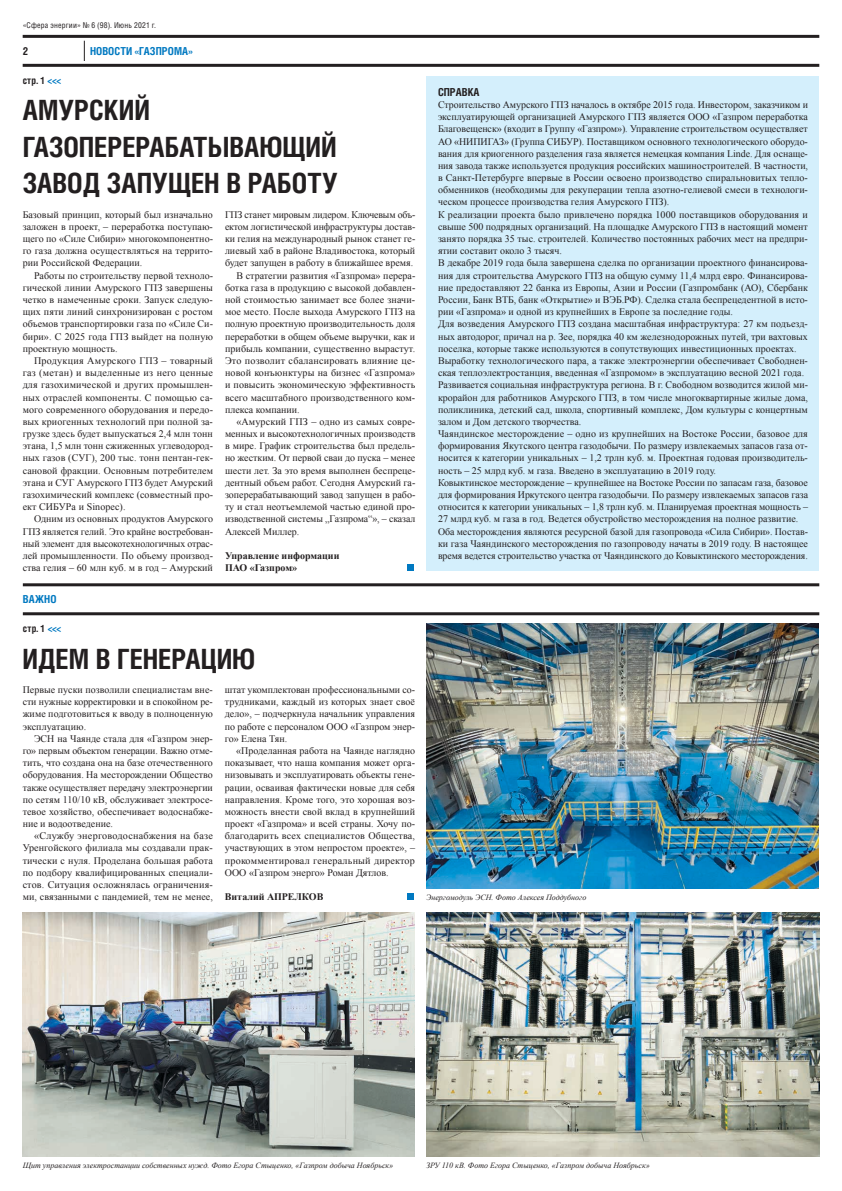
<style>
.page{position:relative;width:842px;height:1191px;background:#fff}
.page>*{position:absolute;margin:0;border:0;box-sizing:border-box;transform-origin:0 0}
.t1{font:700 27.9px/36.5px "Helios Cond";letter-spacing:-.005em;color:#231f20}
.t2{font:700 11px "Helios Cond";letter-spacing:.005em;color:#0079c1}
.t3{font:700 11px "Helios Cond";color:#231f20}
.t4{font:10px/12.2px "Times New Roman";color:#231f20;text-align:justify}
.t5{font:700 10px/12.2px "Times New Roman";color:#231f20}
.t6{font:10px "Times New Roman";letter-spacing:.02em;color:#231f20}
.t7{font:700 10px "Helios Cond";letter-spacing:.025em;color:#231f20}
.t8{font:italic 8px "Times New Roman";color:#231f20}
.t9{font:8px "Helios Cond";letter-spacing:.02em;color:#231f20}
.s1{color:#0079c1}
</style>
<div class="page">
<div style="left:407px;top:893px;width:7px;height:7px;background:#0079c1"></div>
<svg style="left:84px;top:41px;width:1px;height:20px"></svg>
<hr style="left:23px;top:64px;width:796px;height:3px;background:#231f20">
<hr style="left:23px;top:35px;width:796px;height:3px;background:#231f20">
<div style="left:427px;top:77px;width:392px;height:494px;background:#d4effc"></div>
<div style="left:407px;top:564px;width:7px;height:7px;background:#0079c1"></div>
<hr style="left:23px;top:583px;width:796px;height:3px;background:#231f20">
<hr style="left:23px;top:612px;width:796px;height:3px;background:#231f20">
<img style="left:427px;top:624px;width:392px;height:264px">
<img style="left:427px;top:912px;width:392px;height:244px">
<img style="left:23px;top:912px;width:392px;height:244px">
<p class="t9" style="left:23px;top:21px;width:135px">«Сфера энергии» № 6 (98). Июнь 2021 г.</p>
<p class="t3" style="left:23px;top:44px;width:7px">2</p>
<p class="t2" style="left:90px;top:44px;width:104px">НОВОСТИ «ГАЗПРОМА»</p>
<p class="t7" style="left:23px;top:74px;width:40px">стр. 1 <span class="s1">&lt;&lt;&lt;</span></p>
<h1 class="t1" style="left:23px;top:91px;width:316px">АМУРСКИЙ<br>ГАЗОПЕРЕРАБАТЫВАЮЩИЙ<br>ЗАВОД ЗАПУЩЕН В РАБОТУ</h1>
<p class="t4" style="left:23px;top:208px;width:192px">Базовый принцип, который был изначально заложен в проект, – переработка поступаю&shy;щего по «Силе Сибири» многокомпонентно&shy;го газа должна осуществляться на террито&shy;рии Российской Федерации.</p>
<p class="t4" style="left:23px;top:269px;width:192px;text-indent:11px">Работы по строительству первой техноло&shy;гической линии Амурского ГПЗ завершены четко в намеченные сроки. Запуск следую&shy;щих пяти линий синхронизирован с ростом объемов транспортировки газа по «Силе Си&shy;бири». С 2025 года ГПЗ выйдет на полную проектную мощность.</p>
<p class="t4" style="left:23px;top:354px;width:192px;text-indent:11px">Продукция Амурского ГПЗ – товарный газ (метан) и выделенные из него ценные для газохимической и других промышлен&shy;ных отраслей компоненты. С помощью са&shy;мого современного оборудования и передо&shy;вых криогенных технологий при полной за&shy;грузке здесь будет выпускаться 2,4 млн тонн этана, 1,5 млн тонн сжиженных углеводород&shy;ных газов (СУГ), 200 тыс. тонн пентан-гек&shy;сановой фракции. Основным потребителем этана и СУГ Амурского ГПЗ будет Амурский газохимический комплекс (совместный про&shy;ект СИБУРа и Sinopec).</p>
<p class="t4" style="left:23px;top:513px;width:192px;text-indent:11px">Одним из основных продуктов Амурского ГПЗ является гелий. Это крайне востребован&shy;ный элемент для высокотехнологичных отрас&shy;лей промышленности. По объему производ&shy;ства гелия – 60 млн куб. м в год – Амурский</p>
<p class="t2" style="left:23px;top:592px;width:35px">ВАЖНО</p>
<p class="t7" style="left:23px;top:622px;width:40px">стр. 1 <span class="s1">&lt;&lt;&lt;</span></p>
<p class="t4" style="left:225px;top:208px;width:192px">ГПЗ станет мировым лидером. Ключевым объ-</p>
<p class="t4" style="left:225px;top:220px;width:192px">ектом логистической инфраструктуры достав-</p>
<p class="t4" style="left:225px;top:232px;width:192px">ки гелия на международный рынок станет ге-</p>
<p class="t4" style="left:225px;top:245px;width:192px">лиевый хаб в районе Владивостока, который</p>
<p class="t4" style="left:225px;top:257px;width:190px">будет запущен в работу в ближайшее время.</p>
<p class="t4" style="left:236px;top:269px;width:180px">В стратегии развития «Газпрома» перера-</p>
<p class="t4" style="left:225px;top:281px;width:192px">ботка газа в продукцию с высокой добавлен-</p>
<p class="t4" style="left:225px;top:293px;width:192px">ной стоимостью занимает все более значи-</p>
<p class="t4" style="left:225px;top:305px;width:192px">мое место. После выхода Амурского ГПЗ на</p>
<p class="t4" style="left:225px;top:318px;width:192px">полную проектную производительность доля</p>
<p class="t4" style="left:225px;top:330px;width:192px">переработки в общем объеме выручки, как и</p>
<p class="t4" style="left:225px;top:342px;width:192px">прибыль компании, существенно вырастут.</p>
<p class="t6" style="left:225px;top:354px;width:192px">Это позволит сбалансировать влияние це-</p>
<p class="t4" style="left:225px;top:366px;width:192px">новой конъюнктуры на бизнес «Газпрома»</p>
<p class="t4" style="left:225px;top:379px;width:192px">и повысить экономическую эффективность</p>
<p class="t4" style="left:225px;top:391px;width:192px">всего масштабного производственного ком-</p>
<p class="t4" style="left:225px;top:403px;width:76px">плекса компании.</p>
<p class="t4" style="left:236px;top:415px;width:180px">«Амурский ГПЗ – одно из самых совре-</p>
<p class="t4" style="left:225px;top:427px;width:192px">менных и высокотехнологичных производств</p>
<p class="t4" style="left:225px;top:439px;width:192px">в мире. График строительства был предель-</p>
<p class="t4" style="left:225px;top:452px;width:192px">но жестким. От первой сваи до пуска – менее</p>
<p class="t4" style="left:225px;top:464px;width:192px">шести лет. За это время выполнен беспреце-</p>
<p class="t4" style="left:225px;top:476px;width:192px">дентный объем работ. Сегодня Амурский га-</p>
<p class="t4" style="left:225px;top:488px;width:192px">зоперерабатывающий завод запущен в рабо-</p>
<p class="t4" style="left:225px;top:500px;width:192px">ту и стал неотъемлемой частью единой про-</p>
<p class="t4" style="left:225px;top:513px;width:192px">изводственной системы „Газпрома“», – сказал</p>
<p class="t4" style="left:225px;top:525px;width:76px">Алексей Миллер.</p>
<p class="t5" style="left:225px;top:549px;width:116px">Управление информации<br>ПАО «Газпром»</p>
<h1 class="t1" style="left:23px;top:639px;width:234px">ИДЕМ В ГЕНЕРАЦИЮ</h1>
<p class="t4" style="left:23px;top:683px;width:192px">Первые пуски позволили специалистам вне&shy;сти нужные корректировки и в спокойном ре&shy;жиме подготовиться к вводу в полноценную эксплуатацию.</p>
<p class="t4" style="left:23px;top:732px;width:192px;text-indent:11px">ЭСН на Чаянде стала для «Газпром энер&shy;го» первым объектом генерации. Важно отме&shy;тить, что создана она на базе отечественного оборудования. На месторождении Общество также осуществляет передачу электроэнергии по сетям 110/10 кВ, обслуживает электросе&shy;тевое хозяйство, обеспечивает водоснабже&shy;ние и водоотведение.</p>
<p class="t4" style="left:23px;top:829px;width:192px;text-indent:11px">«Службу энерговодоснабжения на базе Уренгойского филиала мы создавали прак&shy;тически с нуля. Проделана большая работа по подбору квалифицированных специали&shy;стов. Ситуация осложнялась ограничения&shy;ми, связанными с пандемией, тем не менее,</p>
<p class="t4" style="left:225px;top:683px;width:192px">штат укомплектован профессиональными со&shy;трудниками, каждый из которых знает своё дело», – подчеркнула начальник управления по работе с персоналом ООО «Газпром энер&shy;го» Елена Тян.</p>
<p class="t4" style="left:225px;top:744px;width:192px;text-indent:11px">«Проделанная работа на Чаянде наглядно показывает, что наша компания может орга&shy;низовывать и эксплуатировать объекты гене&shy;рации, осваивая фактически новые для себя направления. Кроме того, это хорошая воз&shy;можность внести свой вклад в крупнейший проект «Газпрома» и всей страны. Хочу по&shy;благодарить всех специалистов Общества, участвующих в этом непростом проекте», – прокомментировал генеральный директор ООО «Газпром энерго» Роман Дятлов.</p>
<p class="t5" style="left:225px;top:890px;width:100px">Виталий АПРЕЛКОВ</p>
<p class="t3" style="left:438px;top:85px;width:43px">СПРАВКА</p>
<p class="t4" style="left:438px;top:98px;width:372px;text-align:left">Строительство Амурского ГПЗ началось в октябре 2015 года. Инвестором, заказчиком и эксплуатирующей организацией Амурского ГПЗ является ООО «Газпром переработка Благовещенск» (входит в Группу «Газпром»). Управление строительством осуществляет АО «НИПИГАЗ» (Группа СИБУР). Поставщиком основного технологического оборудо&shy;вания для криогенного разделения газа является немецкая компания Linde. Для оснаще&shy;ния завода также используется продукция российских машиностроителей. В частности, в Санкт-Петербурге впервые в России освоено производство спиральновитых тепло&shy;обменников (необходимы для рекуперации тепла азотно-гелиевой смеси в технологи&shy;ческом процессе производства гелия Амурского ГПЗ).<br>К реализации проекта было привлечено порядка 1000 поставщиков оборудования и свыше 500 подрядных организаций. На площадке Амурского ГПЗ в настоящий момент занято порядка 35 тыс. строителей. Количество постоянных рабочих мест на предпри&shy;ятии составит около 3 тысяч.<br>В декабре 2019 года была завершена сделка по организации проектного финансирова&shy;ния для строительства Амурского ГПЗ на общую сумму 11,4 млрд евро. Финансирова&shy;ние предоставляют 22 банка из Европы, Азии и России (Газпромбанк (АО), Сбербанк России, Банк ВТБ, банк «Открытие» и ВЭБ.РФ). Сделка стала беспрецедентной в исто&shy;рии «Газпрома» и одной из крупнейших в Европе за последние годы.<br>Для возведения Амурского ГПЗ создана масштабная инфраструктура: 27 км подъезд&shy;ных автодорог, причал на р. Зее, порядка 40 км железнодорожных путей, три вахтовых поселка, которые также используются в сопутствующих инвестиционных проектах.<br>Выработку технологического пара, а также электроэнергии обеспечивает Свободнен&shy;ская теплоэлектростанция, введенная «Газпромом» в эксплуатацию весной 2021 года.<br>Развивается социальная инфраструктура региона. В г. Свободном возводится жилой ми&shy;крорайон для работников Амурского ГПЗ, в том числе многоквартирные жилые дома, поликлиника, детский сад, школа, спортивный комплекс, Дом культуры с концертным залом и Дом детского творчества.<br>Чаяндинское месторождение – одно из крупнейших на Востоке России, базовое для формирования Якутского центра газодобычи. По размеру извлекаемых запасов газа от&shy;носится к категории уникальных – 1,2 трлн куб. м. Проектная годовая производитель&shy;ность – 25 млрд куб. м газа. Введено в эксплуатацию в 2019 году.<br>Ковыктинское месторождение – крупнейшее на Востоке России по запасам газа, базовое для формирования Иркутского центра газодобычи. По размеру извлекаемых запасов газа относится к категории уникальных – 1,8 трлн куб. м. Планируемая проектная мощность – 27 млрд куб. м газа в год. Ведется обустройство месторождения на полное развитие.<br>Оба месторождения являются ресурсной базой для газопровода «Сила Сибири». Постав&shy;ки газа Чаяндинского месторождения по газопроводу начаты в 2019 году. В настоящее время ведется строительство участка от Чаяндинского до Ковыктинского месторождения.</p>
<p class="t8" style="left:426px;top:892px;width:162px">Энергомодуль ЭСН. Фото Алексея Поддубного</p>
<p class="t8" style="left:23px;top:1160px;width:372px">Щит управления электростанции собственных нужд. Фото Егора Стыценко, «Газпром добыча Ноябрьск»</p>
<p class="t8" style="left:426px;top:1160px;width:225px">ЗРУ 110 кВ. Фото Егора Стыценко, «Газпром добыча Ноябрьск»</p>
</div>
